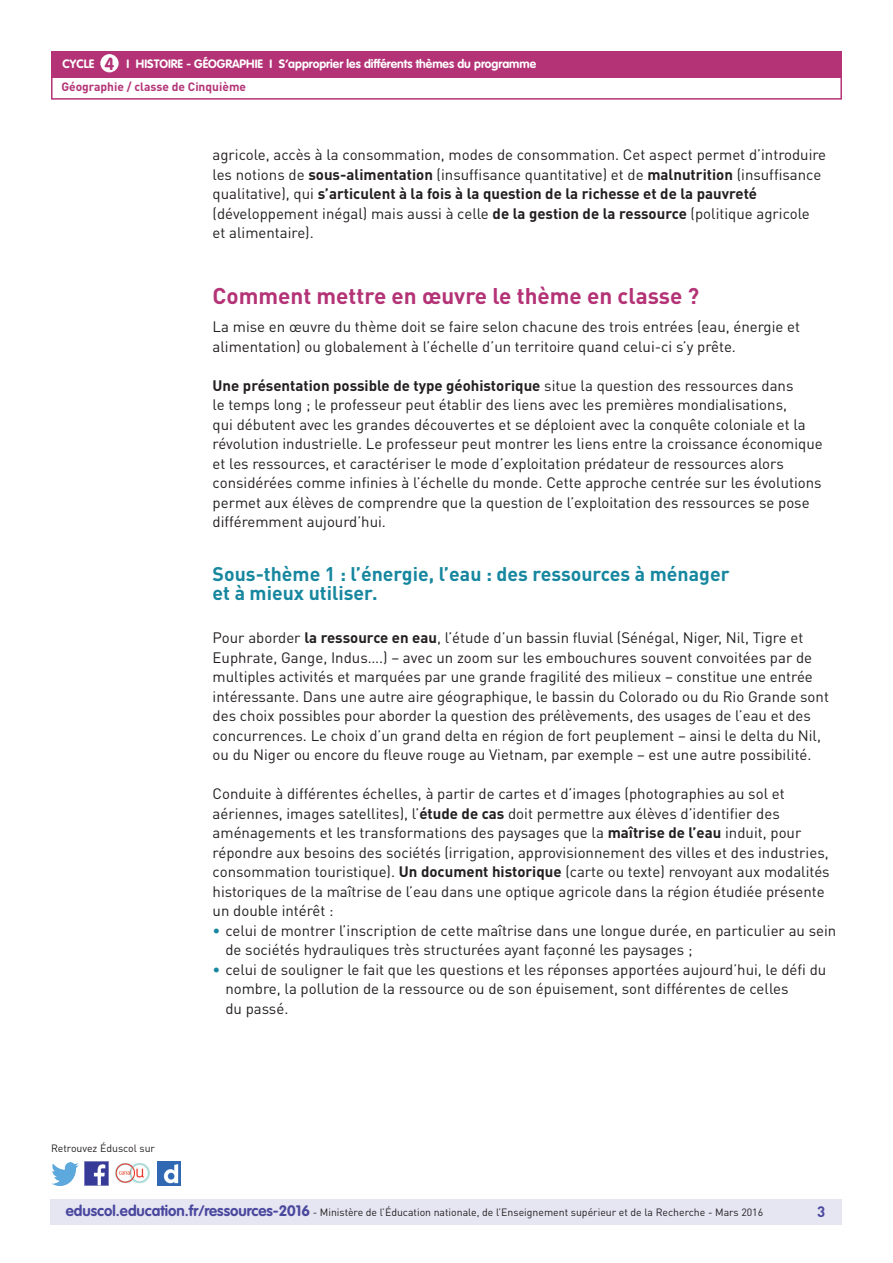
<style>
.page{position:relative;width:893px;height:1263px;background:#fff}
.page>*{position:absolute;margin:0;border:0;box-sizing:border-box;transform-origin:0 0}
.t1{font:700 22.5px "DIN Pro";color:#b43376}
.t2{font:700 19.5px/19.5px "DIN Pro";color:#16879f}
.t3{font:15px/19.5px "DIN Pro";color:#231f20}
.t4{font:700 15px "DIN Pro";color:#4a489e}
.t5{font:700 12px "VAG Rounded Std";color:#fff}
.t6{font:700 12px "DIN Pro";color:#b43376}
.t7{font:10.5px "DIN Pro";color:#231f20}
.s1{font-size:17.25px;color:#b43376}
.s2{font-weight:700}
.s3{color:#16879f}
.s4{font-family:"VAG Rounded Std";font-weight:700;font-size:15px;color:#4a489e}
</style>
<div class="page">
<div style="left:50px;top:1199px;width:791px;height:26px;background:#e6e5f2"></div>
<div style="left:51px;top:51px;width:791px;height:27px;background:#b43376"></div>
<div style="left:100px;top:54px;width:19px;height:18px;background:#fff;border-radius:50%"></div>
<div style="left:51px;top:75px;width:791px;height:25px;border:2px solid #b43376"></div>
<img style="left:85px;top:1162px;width:23px;height:23px">
<img style="left:51px;top:1163px;width:28px;height:22px">
<img style="left:158px;top:1162px;width:22px;height:23px">
<img style="left:115px;top:1163px;width:35px;height:21px">
<p class="t5" style="left:63px;top:57px;width:475px">CYCLE <span class="s1">4</span> I Histoire - Géographie I S’approprier les différents thèmes du programme</p>
<p class="t6" style="left:61px;top:79px;width:186px">Géographie / classe de Cinquième</p>
<p class="t3" style="left:213px;top:145px;width:615px">agricole, accès à la consommation, modes de consommation. Cet aspect permet d’introduire les notions de <span class="s2">sous-alimentation</span> (insuffisance quantitative) et de <span class="s2">malnutrition</span> (insuffisance qualitative), qui <span class="s2">s’articulent à la fois à la question de la richesse et de la pauvreté </span>(développement inégal) mais aussi à celle <span class="s2">de la gestion de la ressource</span> (politique agricole et alimentaire).</p>
<p class="t7" style="left:51px;top:1141px;width:106px">Retrouvez Éduscol sur</p>
<h1 class="t1" style="left:213px;top:281px;width:488px">Comment mettre en œuvre le thème en classe ?</h1>
<p class="t3" style="left:213px;top:317px;width:589px">La mise en œuvre du thème doit se faire selon chacune des trois entrées (eau, énergie et alimentation) ou globalement à l’échelle d’un territoire quand celui-ci s’y prête.</p>
<p class="t3" style="left:213px;top:375px;width:612px"><span class="s2">Une présentation possible de type géohistorique</span> situe la question des ressources dans<br>le temps long ; le professeur peut établir des liens avec les premières mondialisations,<br>qui débutent avec les grandes découvertes et se déploient avec la conquête coloniale et la révolution industrielle. Le professeur peut montrer les liens entre la croissance économique et les ressources, et caractériser le mode d’exploitation prédateur de ressources alors considérées comme infinies à l’échelle du monde. Cette approche centrée sur les évolutions permet aux élèves de comprendre que la question de l’exploitation des ressources se pose différemment aujourd’hui.</p>
<h2 class="t2" style="left:213px;top:563px;width:518px">Sous-thème 1 : l’énergie, l’eau : des ressources à ménager et à mieux utiliser.</h2>
<p class="t3" style="left:213px;top:628px;width:618px">Pour aborder <span class="s2">la ressource en eau</span>, l’étude d’un bassin fluvial (Sénégal, Niger, Nil, Tigre et Euphrate, Gange, Indus….) – avec un zoom sur les embouchures souvent convoitées par de multiples activités et marquées par une grande fragilité des milieux – constitue une entrée intéressante. Dans une autre aire géographique, le bassin du Colorado ou du Rio Grande sont des choix possibles pour aborder la question des prélèvements, des usages de l’eau et des concurrences. Le choix d’un grand delta en région de fort peuplement – ainsi le delta du Nil, ou du Niger ou encore du fleuve rouge au Vietnam, par exemple – est une autre possibilité.</p>
<p class="t3" style="left:213px;top:784px;width:619px">Conduite à différentes échelles, à partir de cartes et d’images (photographies au sol et aériennes, images satellites), l’<span class="s2">étude de cas</span> doit permettre aux élèves d’identifier des aménagements et les transformations des paysages que la <span class="s2">maîtrise de l’eau</span> induit, pour répondre aux besoins des sociétés (irrigation, approvisionnement des villes et des industries, consommation touristique). <span class="s2">Un document historique</span> (carte ou texte) renvoyant aux modalités historiques de la maîtrise de l’eau dans une optique agricole dans la région étudiée présente un double intérêt :</p>
<p class="t3" style="left:225px;top:920px;width:612px;text-indent:-13px"><span class="s3">•</span> celui de montrer l’inscription de cette maîtrise dans une longue durée, en particulier au sein de sociétés hydrauliques très structurées ayant façonné les paysages ;</p>
<p class="t3" style="left:225px;top:959px;width:602px;text-indent:-13px"><span class="s3">•</span> celui de souligner le fait que les questions et les réponses apportées aujourd’hui, le défi du nombre, la pollution de la ressource ou de son épuisement, sont différentes de celles<br>du passé.</p>
<p class="t7" style="left:66px;top:1205px;width:699px"><span class="s4">eduscol.education.fr/ressources-2016</span> - Ministère de l’Éducation nationale, de l’Enseignement supérieur et de la Recherche - Mars 2016</p>
<p class="t4" style="left:817px;top:1201px;width:10px">3</p>
</div>
